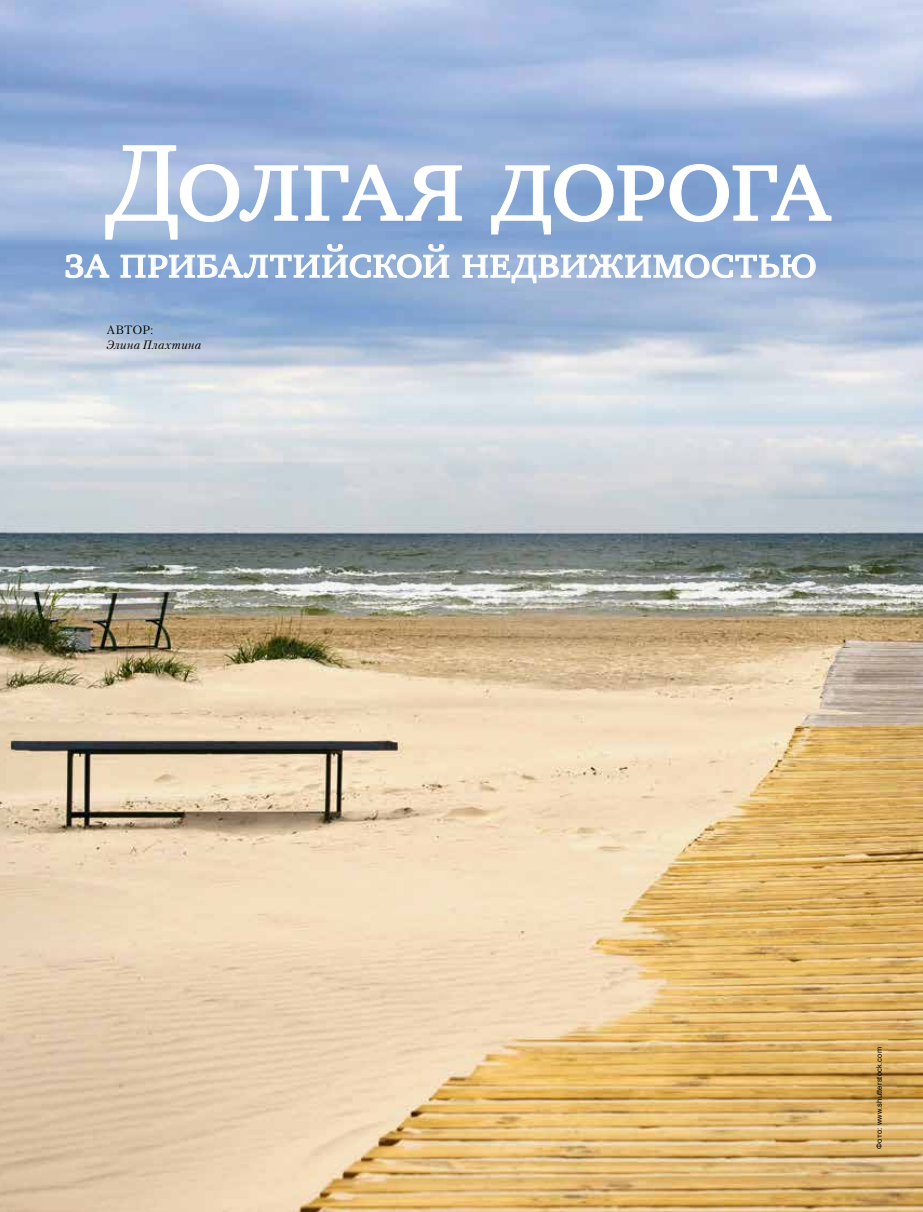
<style>
.page{position:relative;width:923px;height:1212px;background:#fff}
.page>*{position:absolute;margin:0;border:0;box-sizing:border-box;transform-origin:0 0}
.t1{font:111px "Charter SCC";letter-spacing:-.035em;color:#fff}
.t2{font:45px "Charter SCC";letter-spacing:-.005em;color:#fff}
.t3{font:italic 12px "Petersburg TF";letter-spacing:.04em;color:#000}
.t4{font:12px "Petersburg TF";letter-spacing:.015em;color:#000}
.t5{font:7.5px "Helvetica TF";letter-spacing:.025em;color:#000}
</style>
<div class="page">
<img style="left:0;top:0;width:923px;height:1212px">
<svg style="left:66px;top:145px;width:765px;height:138px;background:#98b3d9"></svg>
<h1 class="t1" style="left:106px;top:121px;width:726px">Долгая дорога</h1>
<p class="t2" style="left:64px;top:237px;width:754px">за прибалтийской недвижимостью</p>
<p class="t4" style="left:106px;top:323px;width:49px">АВТОР:</p>
<p class="t3" style="left:106px;top:337px;width:96px">Элина Плахтина</p>
<p class="t5" style="left:873px;top:1148px;width:103px;rotate:-90deg">Фото: www.shutterstock.com</p>
</div>
